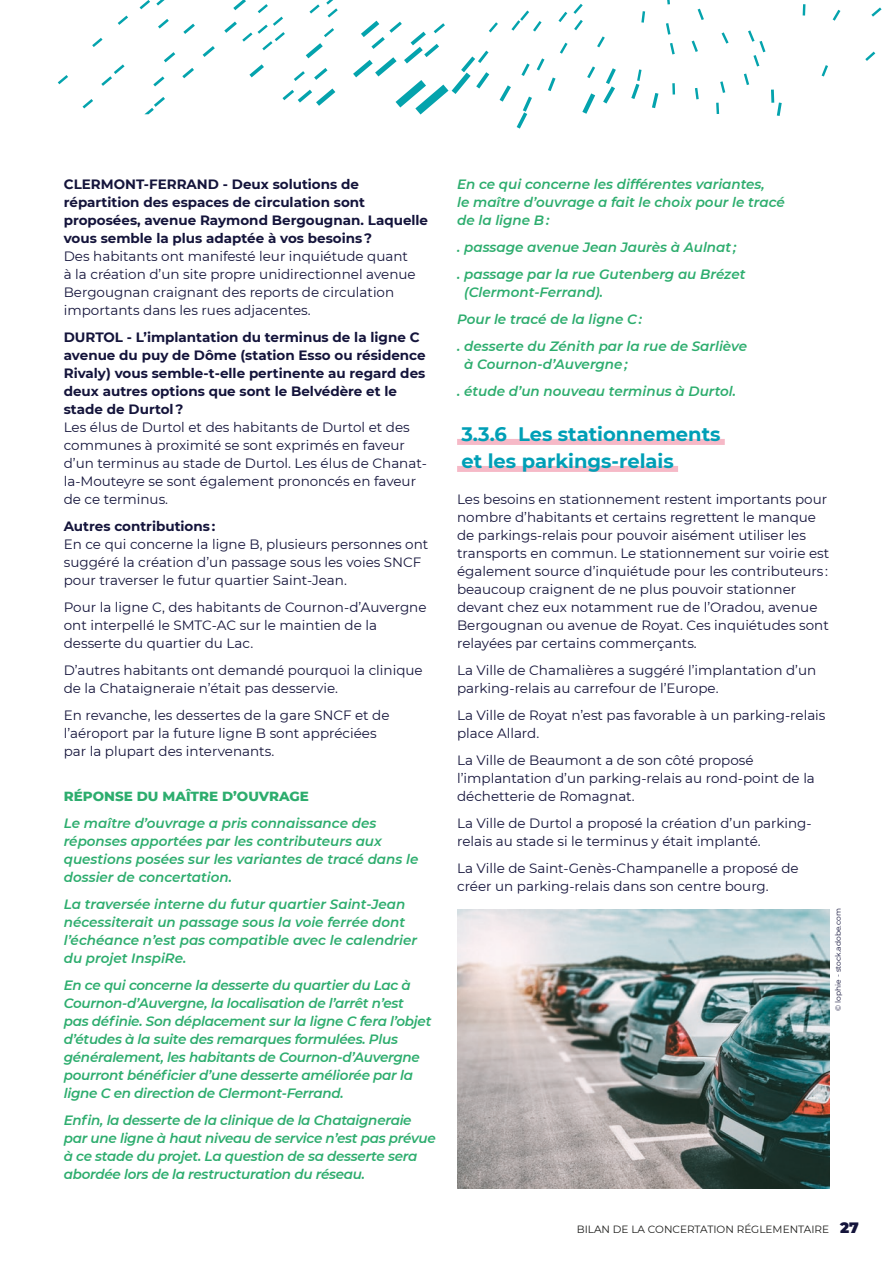
<style>
.page{position:relative;width:893px;height:1263px;background:#fff}
.page>*{position:absolute;margin:0;border:0;box-sizing:border-box;transform-origin:0 0}
.t1{font:700 19.5px/27px "Montserrat";color:#009fb6}
.t2{font:13.5px/18px "Montserrat";color:#14143b}
.t3{font:italic 600 13.5px/18px "Montserrat";letter-spacing:-.01em;color:#2dad6e}
.t4{font:700 13.5px/18px "Montserrat";color:#14143b}
.t5{font:800 13.5px "Montserrat";color:#2dad6e}
.t6{font:10.5px "Montserrat";color:#1d1d1b}
.t7{font:7.5px "Montserrat";color:#14143b}
.s1{font-weight:900;font-size:15px;color:#14143b}
</style>
<div class="page">
<div style="left:457px;top:439px;width:268px;height:6px;background:#f6b9c7"></div>
<div style="left:457px;top:466px;width:221px;height:6px;background:#f6b9c7"></div>
<img style="left:457px;top:909px;width:372px;height:279px">
<svg style="left:282px;top:89px;width:53px;height:17px"></svg>
<svg style="left:294px;top:71px;width:11px;height:10px"></svg>
<svg style="left:314px;top:68px;width:13px;height:12px"></svg>
<svg style="left:324px;top:28px;width:10px;height:9px"></svg>
<svg style="left:326px;top:0;width:12px;height:18px"></svg>
<svg style="left:309px;top:4px;width:11px;height:10px"></svg>
<svg style="left:258px;top:4px;width:27px;height:46px"></svg>
<svg style="left:672px;top:83px;width:3px;height:12px"></svg>
<svg style="left:695px;top:88px;width:4px;height:11px"></svg>
<svg style="left:720px;top:81px;width:5px;height:12px"></svg>
<svg style="left:744px;top:74px;width:5px;height:11px"></svg>
<svg style="left:748px;top:30px;width:17px;height:36px"></svg>
<svg style="left:721px;top:32px;width:8px;height:12px"></svg>
<svg style="left:692px;top:41px;width:6px;height:11px"></svg>
<svg style="left:670px;top:43px;width:5px;height:11px"></svg>
<svg style="left:666px;top:23px;width:4px;height:12px"></svg>
<svg style="left:698px;top:9px;width:6px;height:11px"></svg>
<svg style="left:667px;top:0;width:3px;height:4px"></svg>
<svg style="left:641px;top:11px;width:4px;height:12px"></svg>
<svg style="left:58px;top:75px;width:10px;height:9px"></svg>
<svg style="left:92px;top:38px;width:11px;height:9px"></svg>
<svg style="left:118px;top:16px;width:10px;height:9px"></svg>
<svg style="left:140px;top:0;width:10px;height:9px"></svg>
<svg style="left:156px;top:0;width:9px;height:6px"></svg>
<svg style="left:158px;top:19px;width:11px;height:10px"></svg>
<svg style="left:183px;top:24px;width:12px;height:10px"></svg>
<svg style="left:233px;top:0;width:13px;height:10px"></svg>
<svg style="left:224px;top:22px;width:28px;height:20px"></svg>
<svg style="left:203px;top:46px;width:12px;height:11px"></svg>
<svg style="left:164px;top:52px;width:11px;height:10px"></svg>
<svg style="left:101px;top:64px;width:24px;height:22px"></svg>
<svg style="left:83px;top:99px;width:10px;height:9px"></svg>
<svg style="left:145px;top:97px;width:20px;height:17px"></svg>
<svg style="left:153px;top:76px;width:11px;height:10px"></svg>
<svg style="left:182px;top:68px;width:12px;height:10px"></svg>
<svg style="left:249px;top:64px;width:15px;height:13px"></svg>
<svg style="left:306px;top:43px;width:17px;height:15px"></svg>
<svg style="left:803px;top:4px;width:2px;height:12px"></svg>
<svg style="left:833px;top:10px;width:7px;height:11px"></svg>
<svg style="left:871px;top:7px;width:10px;height:10px"></svg>
<svg style="left:865px;top:52px;width:10px;height:9px"></svg>
<svg style="left:822px;top:65px;width:6px;height:11px"></svg>
<svg style="left:716px;top:103px;width:3px;height:11px"></svg>
<svg style="left:353px;top:4px;width:263px;height:125px"></svg>
<svg style="left:631px;top:69px;width:11px;height:30px"></svg>
<svg style="left:652px;top:93px;width:6px;height:15px"></svg>
<svg style="left:771px;top:90px;width:11px;height:26px"></svg>
<p class="t4" style="left:64px;top:175px;width:366px">CLERMONT-FERRAND - Deux solutions de répartition des espaces de circulation sont proposées, avenue Raymond Bergougnan. Laquelle vous semble la plus adaptée à vos besoins ?</p>
<p class="t2" style="left:64px;top:247px;width:353px">Des habitants ont manifesté leur inquiétude quant à la création d’un site propre unidirectionnel avenue Bergougnan craignant des reports de circulation importants dans les rues adjacentes.</p>
<p class="t4" style="left:64px;top:328px;width:363px">DURTOL - L’implantation du terminus de la ligne C avenue du puy de Dôme (station Esso ou résidence Rivaly) vous semble-t-elle pertinente au regard des deux autres options que sont le Belvédère et le stade de Durtol ?</p>
<p class="t2" style="left:64px;top:418px;width:365px">Les élus de Durtol et des habitants de Durtol et des communes à proximité se sont exprimés en faveur d’un terminus au stade de Durtol. Les élus de Chanat&shy;la-Mouteyre se sont également prononcés en faveur de ce terminus.</p>
<p class="t4" style="left:64px;top:516px;width:153px">Autres contributions :</p>
<p class="t2" style="left:64px;top:535px;width:366px">En ce qui concerne la ligne B, plusieurs personnes ont suggéré la création d’un passage sous les voies SNCF pour traverser le futur quartier Saint-Jean.</p>
<p class="t2" style="left:64px;top:598px;width:364px">Pour la ligne C, des habitants de Cournon-d’Auvergne ont interpellé le SMTC-AC sur le maintien de la desserte du quartier du Lac.</p>
<p class="t2" style="left:64px;top:661px;width:360px">D’autres habitants ont demandé pourquoi la clinique de la Chataigneraie n’était pas desservie.</p>
<p class="t2" style="left:64px;top:706px;width:327px">En revanche, les dessertes de la gare SNCF et de l’aéroport par la future ligne B sont appréciées par la plupart des intervenants.</p>
<p class="t5" style="left:64px;top:786px;width:247px">RÉPONSE DU MAÎTRE D’OUVRAGE</p>
<p class="t3" style="left:64px;top:813px;width:356px">Le maître d’ouvrage a pris connaissance des réponses apportées par les contributeurs aux questions posées sur les variantes de tracé dans le dossier de concertation.</p>
<p class="t3" style="left:64px;top:894px;width:355px">La traversée interne du futur quartier Saint-Jean nécessiterait un passage sous la voie ferrée dont l’échéance n’est pas compatible avec le calendrier du projet InspiRe.</p>
<p class="t3" style="left:64px;top:975px;width:369px">En ce qui concerne la desserte du quartier du Lac à Cournon-d’Auvergne, la localisation de l’arrêt n’est pas définie. Son déplacement sur la ligne C fera l’objet d’études à la suite des remarques formulées. Plus généralement, les habitants de Cournon-d’Auvergne pourront bénéficier d’une desserte améliorée par la ligne C en direction de Clermont-Ferrand.</p>
<p class="t3" style="left:64px;top:1110px;width:374px">Enfin, la desserte de la clinique de la Chataigneraie par une ligne à haut niveau de service n’est pas prévue à ce stade du projet. La question de sa desserte sera abordée lors de la restructuration du réseau.</p>
<p class="t3" style="left:457px;top:175px;width:329px">En ce qui concerne les différentes variantes,<br>le maître d’ouvrage a fait le choix pour le tracé de la ligne B :</p>
<p class="t3" style="left:457px;top:233px;width:290px;line-height:27px">. passage avenue Jean Jaurès à Aulnat ;<br>. passage par la rue Gutenberg au Brézet</p>
<p class="t3" style="left:457px;top:278px;width:292px;line-height:27px;text-indent:7px">(Clermont-Ferrand).<br>Pour le tracé de la ligne C :<br>. desserte du Zénith par la rue de Sarliève</p>
<p class="t3" style="left:457px;top:350px;width:281px;line-height:27px;text-indent:7px">à Cournon-d’Auvergne ;<br>. étude d’un nouveau terminus à Durtol.</p>
<h1 class="t1" style="left:461px;top:420px;width:261px">3.3.6 Les stationnements et les parkings-relais</h1>
<p class="t2" style="left:457px;top:490px;width:374px">Les besoins en stationnement restent importants pour nombre d’habitants et certains regrettent le manque de parkings-relais pour pouvoir aisément utiliser les transports en commun. Le stationnement sur voirie est également source d’inquiétude pour les contributeurs : beaucoup craignent de ne plus pouvoir stationner devant chez eux notamment rue de l’Oradou, avenue Bergougnan ou avenue de Royat. Ces inquiétudes sont relayées par certains commerçants.</p>
<p class="t2" style="left:457px;top:661px;width:361px">La Ville de Chamalières a suggéré l’implantation d’un parking-relais au carrefour de l’Europe.</p>
<p class="t2" style="left:457px;top:706px;width:370px">La Ville de Royat n’est pas favorable à un parking-relais place Allard.</p>
<p class="t2" style="left:457px;top:751px;width:359px">La Ville de Beaumont a de son côté proposé l’implantation d’un parking-relais au rond-point de la déchetterie de Romagnat.</p>
<p class="t2" style="left:457px;top:814px;width:356px">La Ville de Durtol a proposé la création d’un parking&shy;relais au stade si le terminus y était implanté.</p>
<p class="t2" style="left:457px;top:859px;width:343px">La Ville de Saint-Genès-Champanelle a proposé de créer un parking-relais dans son centre bourg.</p>
<p class="t7" style="left:833px;top:1010px;width:104px;rotate:-90deg">© lophie - stock.adobe.com</p>
<p class="t6" style="left:577px;top:1222px;width:284px">BILAN DE LA CONCERTATION RÉGLEMENTAIRE <span class="s1">27</span></p>
</div>
